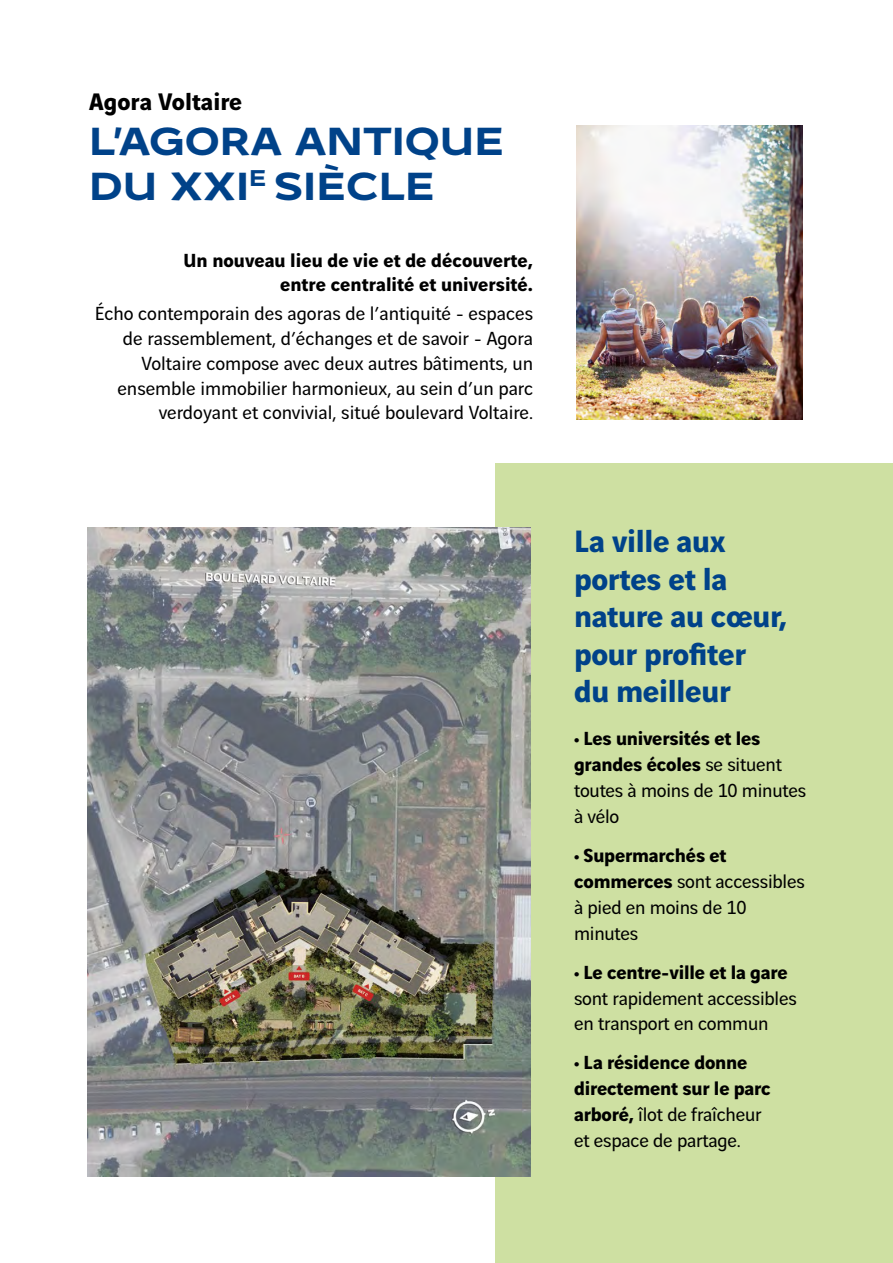
<style>
.page{position:relative;width:893px;height:1263px;background:#fff}
.page>*{position:absolute;margin:0;border:0;box-sizing:border-box;transform-origin:0 0}
.t1{font:700 42px/45px "Vinci Sans Expanded";letter-spacing:-.005em;color:#004289}
.t2{font:700 33px/37.5px "Vinci Sans";letter-spacing:-.01em;color:#004289}
.t3{font:700 25.5px "Vinci Sans";color:#000}
.t4{font:20.25px/26px "Vinci Sans";color:#000}
.t5{font:700 20.25px/26px "Vinci Sans";letter-spacing:-.01em;color:#000;text-align:right}
.s1{font-weight:700}
.s2{font-weight:400}
</style>
<div class="page">
<div style="left:495px;top:463px;width:398px;height:800px;background:#cee0a2"></div>
<img style="left:87px;top:527px;width:444px;height:650px">
<img style="left:577px;top:126px;width:225px;height:293px">
<p class="t3" style="left:89px;top:81px;width:154px">Agora Voltaire</p>
<h1 class="t1" style="left:89px;top:115px;width:417px">L’AGORA ANTIQUE<br>DU XXI<sup>E</sup> SIÈCLE</h1>
<p class="t5" style="left:183px;top:246px;width:351px;line-height:24.8px">Un nouveau lieu de vie et de découverte, entre centralité et université.</p>
<p class="t4" style="left:95px;top:300px;width:440px;line-height:24.8px;text-align:right">Écho contemporain des agoras de l’antiquité - espaces de rassemblement, d’échanges et de savoir - Agora Voltaire compose avec deux autres bâtiments, un ensemble immobilier harmonieux, au sein d’un parc verdoyant et convivial, situé boulevard Voltaire.</p>
<h2 class="t2" style="left:574px;top:519px;width:214px">La ville aux portes et la nature au cœur, pour profiter du meilleur</h2>
<p class="t4" style="left:574px;top:724px;width:234px"><span class="s1">• Les universités et les grandes écoles</span> se situent toutes à moins de 10 minutes à vélo</p>
<p class="t4" style="left:574px;top:840px;width:232px"><span class="s1">• Supermarchés et commerces</span> sont accessibles à pied en moins de 10 minutes</p>
<p class="t5" style="left:574px;top:957px;width:215px">• Le centre-ville et la gare</p>
<p class="t4" style="left:574px;top:983px;width:224px">sont rapidement accessibles en transport en commun</p>
<p class="t5" style="left:574px;top:1047px;width:198px;text-align:left">• La résidence donne directement sur le parc arboré, <span class="s2">îlot de fraîcheur et espace de partage.</span></p>
</div>
